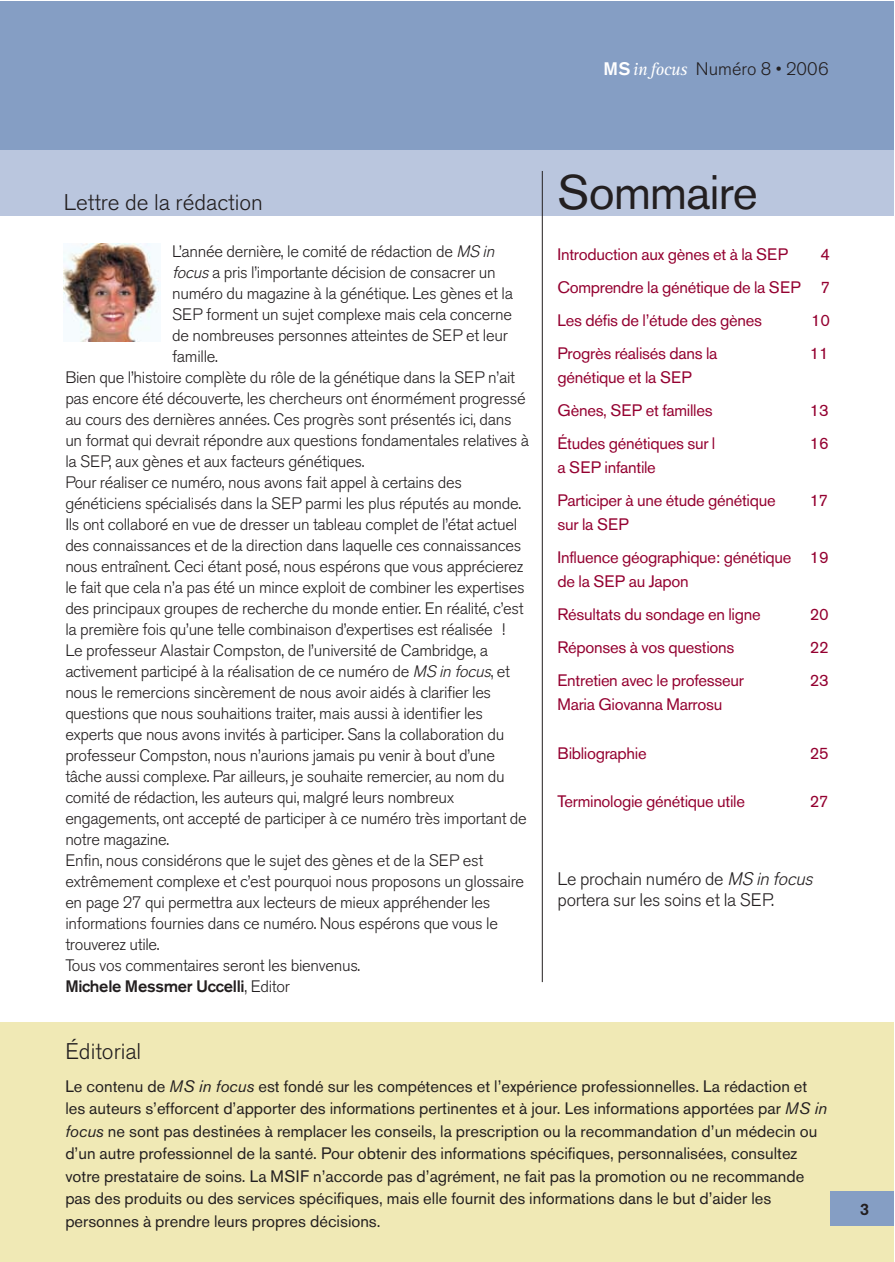
<style>
.page{position:relative;width:895px;height:1262px;background:#fff}
.page>*{position:absolute;margin:0;border:0;box-sizing:border-box;transform-origin:0 0}
.t1{font:48px "Akzidenz Grotesk BE";letter-spacing:-.015em;color:#231f20}
.t2{font:300 22.5px "Akzidenz Grotesk BE";color:#231f20}
.t3{font:300 18px/21px "Akzidenz Grotesk BE";letter-spacing:-.015em;color:#231f20}
.t4{font:300 16.5px "Akzidenz Grotesk BE";letter-spacing:-.02em;color:#231f20}
.t5{font:16.5px/22.5px "Akzidenz Grotesk BE";color:#231f20}
.t6{font:16.5px/33px "Akzidenz Grotesk BE";letter-spacing:-.02em;color:#940030}
.t7{font:500 16.5px "Akzidenz Grotesk BE";letter-spacing:-.015em;color:#231f20}
.s1{font-weight:500;color:#fff}
.s2{font-family:"Rotis Serif";font-weight:400;font-style:italic;color:#fff}
.s3{font-style:italic}
.s4{font-weight:300}
</style>
<div class="page">
<div style="left:1px;top:1022px;width:892px;height:239px;background:#f0e9b5"></div>
<div style="left:0;top:1px;width:893px;height:215px;background:#859ec4"></div>
<div style="left:0;top:150px;width:893px;height:66px;background:#bac6de"></div>
<div style="left:830px;top:1191px;width:63px;height:34px;background:#859ec4"></div>
<hr style="left:541px;top:171px;width:1px;height:811px;background:#231f20">
<img style="left:64px;top:244px;width:96px;height:97px">
<p class="t3" style="left:603px;top:61px;width:226px"><span class="s1">MS</span><span class="s2">infocus</span> Numéro 8 • 2006</p>
<h2 class="t2" style="left:64px;top:194px;width:200px">Lettre de la rédaction</h2>
<p class="t4" style="left:172px;top:245px;width:327px">L’année dernière, le comité de rédaction de <span class="s3">MS in</span></p>
<p class="t4" style="left:172px;top:266px;width:325px"><span class="s3">focus</span>a pris l’importante décision de consacrer un</p>
<p class="t4" style="left:172px;top:287px;width:342px">numéro du magazine à la génétique. Les gènes et la</p>
<p class="t4" style="left:172px;top:308px;width:341px">SEP forment un sujet complexe mais cela concerne</p>
<p class="t4" style="left:172px;top:329px;width:337px">de nombreuses personnes atteintes de SEP et leur</p>
<p class="t4" style="left:172px;top:350px;width:47px">famille.</p>
<p class="t4" style="left:65px;top:371px;width:451px">Bien que l’histoire complète du rôle de la génétique dans la SEP n’ait</p>
<p class="t4" style="left:65px;top:392px;width:461px">pas encore été découverte, les chercheurs ont énormément progressé</p>
<p class="t4" style="left:65px;top:413px;width:447px">au cours des dernières années. Ces progrès sont présentés ici, dans</p>
<p class="t4" style="left:65px;top:434px;width:465px">un format qui devrait répondre aux questions fondamentales relatives à</p>
<p class="t4" style="left:65px;top:455px;width:300px">la SEP, aux gènes et aux facteurs génétiques.</p>
<p class="t4" style="left:65px;top:476px;width:398px">Pour réaliser ce numéro, nous avons fait appel à certains des</p>
<p class="t4" style="left:65px;top:497px;width:457px">généticiens spécialisés dans la SEP parmi les plus réputés au monde.</p>
<p class="t4" style="left:65px;top:518px;width:453px">Ils ont collaboré en vue de dresser un tableau complet de l’état actuel</p>
<p class="t4" style="left:65px;top:539px;width:457px">des connaissances et de la direction dans laquelle ces connaissances</p>
<p class="t4" style="left:65px;top:560px;width:459px">nous entraînent. Ceci étant posé, nous espérons que vous apprécierez</p>
<p class="t4" style="left:65px;top:581px;width:460px">le fait que cela n’a pas été un mince exploit de combiner les expertises</p>
<p class="t4" style="left:65px;top:602px;width:459px">des principaux groupes de recherche du monde entier. En réalité, c’est</p>
<p class="t4" style="left:65px;top:623px;width:441px">la première fois qu’une telle combinaison d’expertises est réalisée !</p>
<p class="t4" style="left:65px;top:644px;width:424px">Le professeur Alastair Compston, de l’université de Cambridge, a</p>
<p class="t4" style="left:65px;top:665px;width:446px">activement participé à la réalisation de ce numéro de <span class="s3">MS in focus</span>, et</p>
<p class="t4" style="left:65px;top:686px;width:427px">nous le remercions sincèrement de nous avoir aidés à clarifier les</p>
<p class="t4" style="left:65px;top:707px;width:419px">questions que nous souhaitions traiter, mais aussi à identifier les</p>
<p class="t4" style="left:65px;top:728px;width:440px">experts que nous avons invités à participer. Sans la collaboration du</p>
<p class="t4" style="left:65px;top:749px;width:431px">professeur Compston, nous n’aurions jamais pu venir à bout d’une</p>
<p class="t4" style="left:65px;top:770px;width:441px">tâche aussi complexe. Par ailleurs, je souhaite remercier, au nom du</p>
<p class="t4" style="left:65px;top:791px;width:390px">comité de rédaction, les auteurs qui, malgré leurs nombreux</p>
<p class="t4" style="left:65px;top:812px;width:463px">engagements, ont accepté de participer à ce numéro très important de</p>
<p class="t4" style="left:65px;top:833px;width:105px">notre magazine.</p>
<p class="t4" style="left:65px;top:854px;width:419px">Enfin, nous considérons que le sujet des gènes et de la SEP est</p>
<p class="t4" style="left:65px;top:875px;width:460px">extrêmement complexe et c’est pourquoi nous proposons un glossaire</p>
<p class="t4" style="left:65px;top:896px;width:426px">en page 27 qui permettra aux lecteurs de mieux appréhender les</p>
<p class="t4" style="left:65px;top:917px;width:434px">informations fournies dans ce numéro. Nous espérons que vous le</p>
<p class="t4" style="left:65px;top:938px;width:96px">trouverez utile.</p>
<p class="t4" style="left:65px;top:959px;width:296px">Tous vos commentaires seront les bienvenus.</p>
<p class="t7" style="left:65px;top:980px;width:226px">Michele Messmer Uccelli<span class="s4">, Editor</span></p>
<h1 class="t1" style="left:557px;top:175px;width:202px">Sommaire</h1>
<p class="t6" style="left:557px;top:240px;width:232px">Introduction aux gènes et à la SEP</p>
<p class="t6" style="left:557px;top:240px;width:274px;text-align:justify;text-indent:263px">4<br>Comprendre la génétique de la SEP 7<br>Les défis de l’étude des gènes</p>
<p class="t6" style="left:810px;top:306px;width:20px">10</p>
<p class="t6" style="left:557px;top:339px;width:161px">Progrès réalisés dans la</p>
<p class="t6" style="left:809px;top:339px;width:20px">11</p>
<p class="t6" style="left:557px;top:363px;width:156px">génétique et la SEP<br>Gènes, SEP et familles</p>
<p class="t6" style="left:809px;top:396px;width:20px">13</p>
<p class="t6" style="left:557px;top:429px;width:159px">Études génétiques sur l</p>
<p class="t6" style="left:809px;top:429px;width:20px">16</p>
<p class="t6" style="left:557px;top:453px;width:219px">a SEP infantile<br>Participer à une étude génétique</p>
<p class="t6" style="left:809px;top:486px;width:20px">17</p>
<p class="t6" style="left:557px;top:510px;width:273px">sur la SEP<br>Influence géographique: génétique 19</p>
<p class="t6" style="left:557px;top:567px;width:204px">de la SEP au Japon<br>Résultats du sondage en ligne</p>
<p class="t6" style="left:809px;top:600px;width:20px">20</p>
<p class="t6" style="left:557px;top:633px;width:178px">Réponses à vos questions</p>
<p class="t6" style="left:809px;top:633px;width:20px">22</p>
<p class="t6" style="left:557px;top:666px;width:188px">Entretien avec le professeur</p>
<p class="t6" style="left:809px;top:666px;width:20px">23</p>
<p class="t6" style="left:557px;top:690px;width:166px">Maria Giovanna Marrosu</p>
<p class="t6" style="left:557px;top:738px;width:90px">Bibliographie</p>
<p class="t6" style="left:809px;top:738px;width:20px">25</p>
<p class="t6" style="left:557px;top:786px;width:189px">Terminologie génétique utile</p>
<p class="t6" style="left:809px;top:786px;width:20px">27</p>
<p class="t3" style="left:557px;top:870px;width:260px">Le prochain numéro de <span class="s3">MS in focus </span>portera sur les soins et la SEP.</p>
<h2 class="t2" style="left:65px;top:1042px;width:77px">Éditorial</h2>
<p class="t5" style="left:65px;top:1076px;width:762px">Le contenu de <span class="s3">MS in focus</span> est fondé sur les compétences et l’expérience professionnelles. La rédaction et les auteurs s’efforcent d’apporter des informations pertinentes et à jour. Les informations apportées par <span class="s3">MS in focus</span> ne sont pas destinées à remplacer les conseils, la prescription ou la recommandation d’un médecin ou d’un autre professionnel de la santé. Pour obtenir des informations spécifiques, personnalisées, consultez votre prestataire de soins. La MSIF n’accorde pas d’agrément, ne fait pas la promotion ou ne recommande pas des produits ou des services spécifiques, mais elle fournit des informations dans le but d’aider les personnes à prendre leurs propres décisions.</p>
<p class="t7" style="left:859px;top:1202px;width:11px">3</p>
</div>
